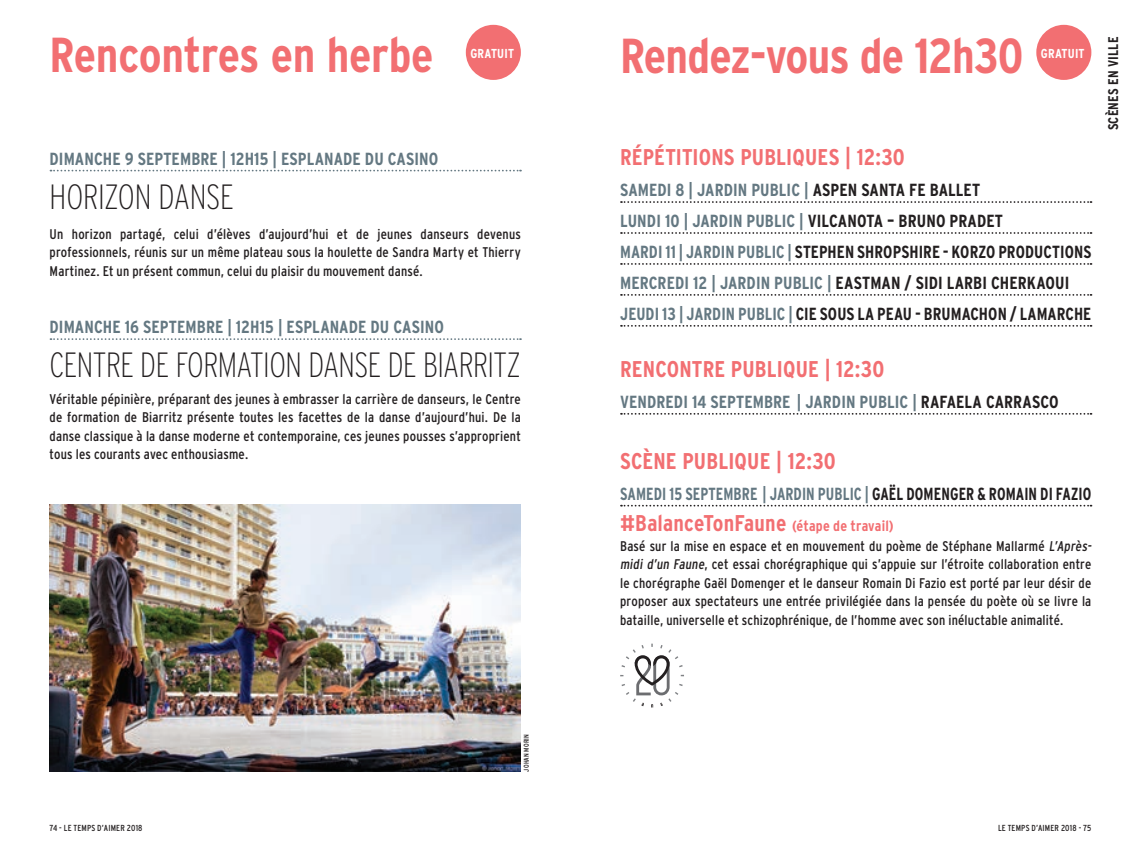
<style>
.page{position:relative;width:1141px;height:844px;background:#fff}
.page>*{position:absolute;margin:0;border:0;box-sizing:border-box;transform-origin:0 0}
._03-off-titre{font:700 condensed 49px "Interstate";letter-spacing:-.015em;color:#f26f72}
._01-nom-Cie{font:200 condensed 35px "Interstate";letter-spacing:-.015em;color:#231f20}
._01-TITRE-SPECTACLE{font:700 condensed 22.75px "Interstate";letter-spacing:.01em;color:#f26f72}
._02-date-TA-off{font:700 condensed 17.5px "Interstate";letter-spacing:.005em;color:#647882}
._02-date-TA-off-2{font:700 condensed 17.5px "Interstate";letter-spacing:.005em;color:#231f20}
._02-date-TA-off-3{font:700 condensed 17.5px "Interstate";letter-spacing:.005em;color:#647882;scale:.9 1}
._03-texte-fr{font:condensed 14px/18.4px "Interstate";letter-spacing:.015em;color:#231f20;text-align:justify}
._00-onglet-TA{font:700 condensed 14px "Interstate";letter-spacing:.01em;color:#231f20}
.PASTILLE-GRATUIT{font:700 condensed 12.95px "Interstate";letter-spacing:.015em;color:#fff}
.t1{font:condensed 8.75px "Interstate";letter-spacing:.025em;color:#231f20}
._06-crédit-TA{font:condensed 7px "Interstate";letter-spacing:.025em;color:#231f20}
.s1{color:#231f20}
.s2{color:#647882}
.s3{font-size:14.88px}
</style>
<div class="page">
<div style="left:1036px;top:25px;width:55px;height:55px;background:#f26f72;border-radius:50%"></div>
<svg style="left:50px;top:170px;width:471px;height:1px"></svg>
<svg style="left:50px;top:338px;width:471px;height:2px"></svg>
<svg style="left:621px;top:201px;width:470px;height:2px"></svg>
<svg style="left:621px;top:232px;width:470px;height:2px"></svg>
<svg style="left:621px;top:263px;width:470px;height:2px"></svg>
<svg style="left:621px;top:294px;width:470px;height:2px"></svg>
<svg style="left:621px;top:325px;width:470px;height:1px"></svg>
<svg style="left:621px;top:413px;width:470px;height:1px"></svg>
<svg style="left:621px;top:504px;width:470px;height:2px"></svg>
<div style="left:466px;top:25px;width:55px;height:55px;background:#f26f72;border-radius:50%"></div>
<img style="left:50px;top:504px;width:471px;height:267px">
<svg style="left:620px;top:643px;width:64px;height:65px"></svg>
<p class="_03-off-titre" style="left:50px;top:27px;width:386px">Rencontres en herbe</p>
<p class="_03-off-titre" style="left:620px;top:29px;width:405px">Rendez-vous de 12h30</p>
<p class="PASTILLE-GRATUIT" style="left:470px;top:46px;width:45px">GRATUIT</p>
<p class="PASTILLE-GRATUIT" style="left:1041px;top:46px;width:45px">GRATUIT</p>
<p class="_02-date-TA-off" style="left:50px;top:149px;width:390px">DIMANCHE 9 SEPTEMBRE | 12H15 | ESPLANADE DU CASINO</p>
<p class="_01-nom-Cie" style="left:50px;top:177px;width:186px">HORIZON DANSE</p>
<p class="_03-texte-fr" style="left:50px;top:224px;width:473px">Un horizon partagé, celui d’élèves d’aujourd’hui et de jeunes danseurs devenus professionnels, réunis sur un même plateau sous la houlette de Sandra Marty et Thierry Martinez. Et un présent commun, celui du plaisir du mouvement dansé.</p>
<p class="_02-date-TA-off" style="left:50px;top:317px;width:396px">DIMANCHE 16 SEPTEMBRE | 12H15 | ESPLANADE DU CASINO</p>
<p class="_01-nom-Cie" style="left:50px;top:345px;width:473px">CENTRE DE FORMATION DANSE DE BIARRITZ</p>
<p class="_03-texte-fr" style="left:50px;top:390px;width:473px">Véritable pépinière, préparant des jeunes à embrasser la carrière de danseurs, le Centre de formation de Biarritz présente toutes les facettes de la danse d’aujourd’hui. De la danse classique à la danse moderne et contemporaine, ces jeunes pousses s’approprient tous les courants avec enthousiasme.</p>
<p class="_01-TITRE-SPECTACLE" style="left:620px;top:144px;width:286px">RÉPÉTITIONS PUBLIQUES | 12:30</p>
<p class="_02-date-TA-off" style="left:620px;top:180px;width:362px">SAMEDI 8 | JARDIN PUBLIC | <span class="s1">ASPEN SANTA FE BALLET</span></p>
<p class="_02-date-TA-off" style="left:620px;top:211px;width:384px">LUNDI 10 | JARDIN PUBLIC | <span class="s1">VILCANOTA – BRUNO PRADET</span></p>
<p class="_02-date-TA-off-2" style="left:620px;top:242px;width:473px"><span class="s2">MARDI 11 | JARDIN PUBLIC |</span> STEPHEN SHROPSHIRE - KORZO PRODUCTIONS</p>
<p class="_02-date-TA-off-2" style="left:620px;top:273px;width:451px"><span class="s2">MERCREDI 12 | JARDIN PUBLIC |</span> EASTMAN / SIDI LARBI CHERKAOUI</p>
<p class="_02-date-TA-off-2" style="left:620px;top:304px;width:473px"><span class="s2">JEUDI 13 | JARDIN PUBLIC |</span> CIE SOUS LA PEAU - BRUMACHON / LAMARCHE</p>
<p class="_01-TITRE-SPECTACLE" style="left:620px;top:356px;width:266px">RENCONTRE PUBLIQUE | 12:30</p>
<p class="_02-date-TA-off" style="left:620px;top:392px;width:440px">VENDREDI 14 SEPTEMBRE | JARDIN PUBLIC | <span class="s1">RAFAELA CARRASCO</span></p>
<p class="_01-TITRE-SPECTACLE" style="left:620px;top:448px;width:217px">SCÈNE PUBLIQUE | 12:30</p>
<p class="_02-date-TA-off-3" style="left:620px;top:484px;width:525px">SAMEDI 15 SEPTEMBRE | JARDIN PUBLIC | <span class="s1">GAËL DOMENGER &amp; ROMAIN DI FAZIO</span></p>
<p class="_01-TITRE-SPECTACLE" style="left:620px;top:510px;width:275px">#BalanceTonFaune <span class="s3">(étape de travail)</span></p>
<p class="_03-texte-fr" style="left:620px;top:536px;width:475px;text-align:left">Basé sur la mise en espace et en mouvement du poème de Stéphane Mallarmé L’Après&shy;midi d’un Faune, cet essai chorégraphique qui s’appuie sur l’étroite collaboration entre le chorégraphe Gaël Domenger et le danseur Romain Di Fazio est porté par leur désir de proposer aux spectateurs une entrée privilégiée dans la pensée du poète où se livre la bataille, universelle et schizophrénique, de l’homme avec son inéluctable animalité.</p>
<p class="_00-onglet-TA" style="left:1105px;top:130px;width:95px;rotate:-90deg">SCÈNES EN VILLE</p>
<p class="_06-crédit-TA" style="left:522px;top:771px;width:39px;rotate:-90deg">JOHAN MORIN</p>
<p class="t1" style="left:50px;top:823px;width:94px">74 - LE TEMPS D’AIMER 2018</p>
<p class="t1" style="left:998px;top:823px;width:95px">LE TEMPS D’AIMER 2018 - 75</p>
</div>
